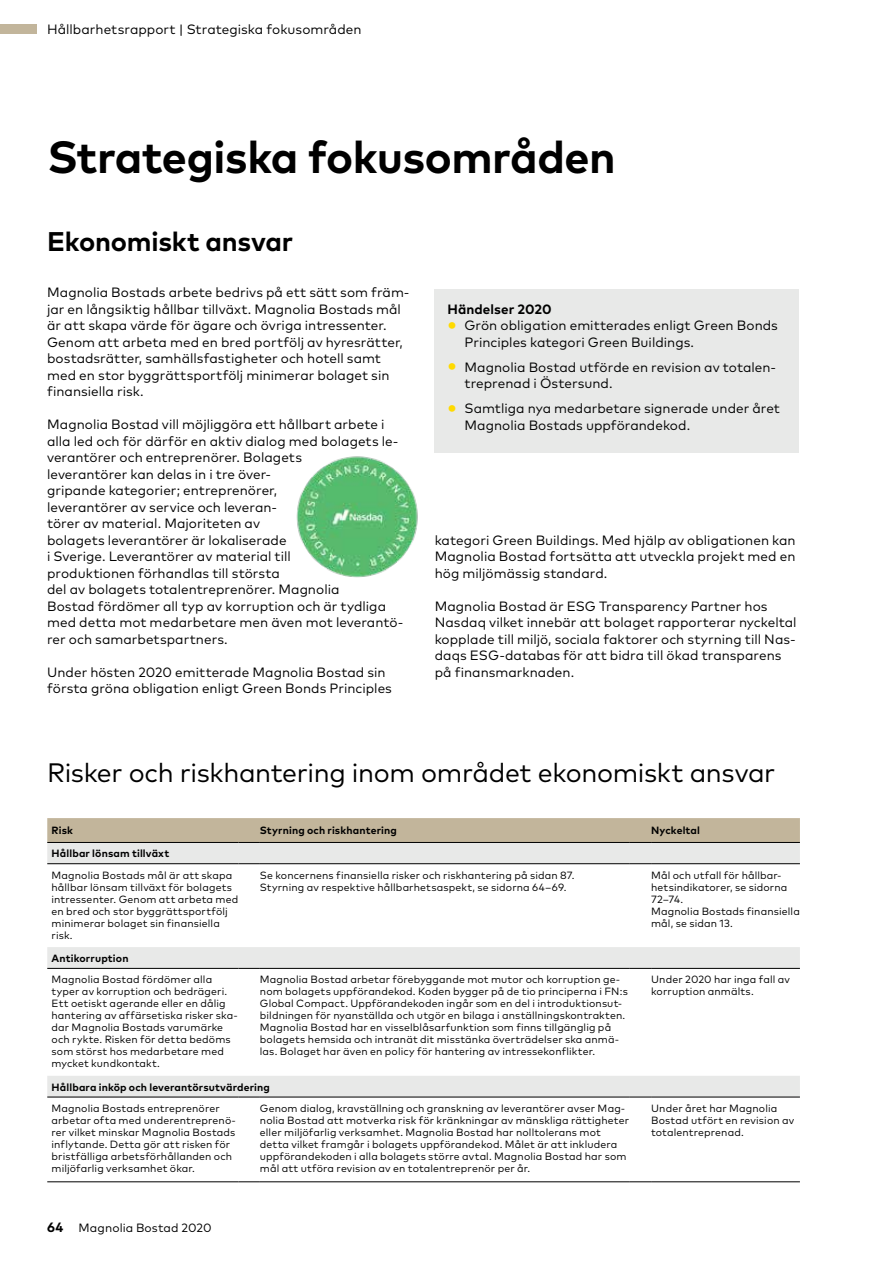
<style>
.page{position:relative;width:893px;height:1263px;background:#fff}
.page>*{position:absolute;margin:0;border:0;box-sizing:border-box;transform-origin:0 0}
.t1{font:700 45px "Mark Pro";letter-spacing:-.01em;color:#000}
.t2{font:700 27px "Mark Pro";letter-spacing:-.005em;color:#000}
.t3{font:26.7px "Mark Pro";letter-spacing:-.015em;color:#000}
.t4{font:13.5px/16.5px "Mark Pro";letter-spacing:.005em;color:#000}
.t5{font:700 13.5px "Mark Pro";letter-spacing:.01em;color:#000}
.t6{font:12px "Mark Pro";letter-spacing:.005em;color:#000}
.t7{font:10.5px/12px "Mark Pro";letter-spacing:.015em;color:#000}
.t8{font:700 10.5px "Mark Pro";letter-spacing:.015em;color:#000}
.s1{font-weight:700;font-size:21px;color:#ffda00}
.s2{font-weight:700;font-size:13.5px}
</style>
<div class="page">
<div style="left:435px;top:290px;width:364px;height:163px;background:#e8e9e8"></div>
<img style="left:296px;top:456px;width:122px;height:122px">
<svg style="left:47px;top:843px;width:753px;height:254px"></svg>
<hr style="left:47px;top:1097px;width:192px;height:1px;background:#000">
<svg style="left:239px;top:1097px;width:21px;height:1px"></svg>
<hr style="left:260px;top:1097px;width:370px;height:1px;background:#000">
<svg style="left:630px;top:1097px;width:21px;height:1px"></svg>
<hr style="left:651px;top:1097px;width:149px;height:1px;background:#000">
<hr style="left:47px;top:1181px;width:192px;height:1px;background:#000">
<svg style="left:239px;top:1181px;width:21px;height:1px"></svg>
<hr style="left:260px;top:1181px;width:370px;height:1px;background:#000">
<svg style="left:630px;top:1181px;width:21px;height:1px"></svg>
<hr style="left:651px;top:1181px;width:149px;height:1px;background:#000">
<svg style="left:47px;top:818px;width:753px;height:25px;background:#bbaf96"></svg>
<hr style="left:651px;top:842px;width:149px;height:1px;background:#000">
<hr style="left:47px;top:863px;width:192px;height:1px;background:#000">
<svg style="left:239px;top:863px;width:21px;height:1px"></svg>
<hr style="left:260px;top:863px;width:370px;height:1px;background:#000">
<svg style="left:630px;top:863px;width:21px;height:1px"></svg>
<hr style="left:651px;top:863px;width:149px;height:1px;background:#000">
<hr style="left:47px;top:968px;width:192px;height:1px;background:#000">
<svg style="left:239px;top:968px;width:21px;height:1px"></svg>
<hr style="left:260px;top:968px;width:370px;height:1px;background:#000">
<svg style="left:630px;top:968px;width:21px;height:1px"></svg>
<hr style="left:651px;top:968px;width:149px;height:1px;background:#000">
<div style="left:0;top:24px;width:37px;height:10px;background:#c2b59b"></div>
<p class="t4" style="left:47px;top:20px;width:316px">Hållbarhetsrapport | Strategiska fokusområden</p>
<h1 class="t1" style="left:47px;top:123px;width:570px">Strategiska fokusområden</h1>
<h2 class="t2" style="left:47px;top:221px;width:248px">Ekonomiskt ansvar</h2>
<p class="t4" style="left:47px;top:283px;width:364px">Magnolia Bostads arbete bedrivs på ett sätt som främ&shy;jar en långsiktig hållbar tillväxt. Magnolia Bostads mål är att skapa värde för ägare och övriga intressenter.<br>Genom att arbeta med en bred portfölj av hyresrätter, bostadsrätter, samhällsfastigheter och hotell samt med en stor byggrättsportfölj minimerar bolaget sin finansiella risk.</p>
<p class="t4" style="left:47px;top:415px;width:358px">Magnolia Bostad vill möjliggöra ett hållbart arbete i alla led och för därför en aktiv dialog med bolagets le&shy;verantörer och entreprenörer. Bolagets<br>leverantörer kan delas in i tre över-<br>gripande kategorier; entreprenörer,<br>leverantörer av service och leveran-<br>törer av material. Majoriteten av<br>bolagets leverantörer är lokaliserade<br>i Sverige. Leverantörer av material till<br>produktionen förhandlas till största<br>del av bolagets totalentreprenörer. Magnolia<br>Bostad fördömer all typ av korruption och är tydliga med detta mot medarbetare men även mot leverantö&shy;rer och samarbetspartners.</p>
<p class="t4" style="left:47px;top:662px;width:346px">Under hösten 2020 emitterade Magnolia Bostad sin första gröna obligation enligt Green Bonds Principles</p>
<p class="t5" style="left:447px;top:298px;width:106px">Händelser 2020</p>
<p class="t4" style="left:464px;top:316px;width:315px;text-indent:-17px"><span class="s1">•</span> Grön obligation emitterades enligt Green Bonds<br>Principles kategori Green Buildings.</p>
<p class="t4" style="left:464px;top:357px;width:313px;text-indent:-17px"><span class="s1">•</span> Magnolia Bostad utförde en revision av totalen&shy;treprenad i Östersund.</p>
<p class="t4" style="left:464px;top:399px;width:317px;text-indent:-17px"><span class="s1">•</span> Samtliga nya medarbetare signerade under året<br>Magnolia Bostads uppförandekod.</p>
<p class="t4" style="left:435px;top:530px;width:362px;text-align:justify">kategori Green Buildings. Med hjälp av obligationen kan Magnolia Bostad fortsätta att utveckla projekt med en hög miljömässig standard.</p>
<p class="t4" style="left:435px;top:596px;width:363px">Magnolia Bostad är ESG Transparency Partner hos Nasdaq vilket innebär att bolaget rapporterar nyckeltal kopplade till miljö, sociala faktorer och styrning till Nas&shy;daqs ESG-databas för att bidra till ökad transparens på finansmarknaden.</p>
<h3 class="t3" style="left:47px;top:752px;width:729px">Risker och riskhantering inom området ekonomiskt ansvar</h3>
<p class="t8" style="left:52px;top:822px;width:23px">Risk</p>
<p class="t8" style="left:260px;top:822px;width:139px">Styrning och riskhantering</p>
<p class="t8" style="left:651px;top:822px;width:50px">Nyckeltal</p>
<p class="t8" style="left:52px;top:846px;width:119px">Hållbar lönsam tillväxt</p>
<p class="t7" style="left:52px;top:868px;width:188px">Magnolia Bostads mål är att skapa hållbar lönsam tillväxt för bolagets intressenter. Genom att arbeta med en bred och stor byggrättsportfölj minimerar bolaget sin finansiella risk.</p>
<p class="t7" style="left:260px;top:868px;width:316px">Se koncernens finansiella risker och riskhantering på sidan 87.<br>Styrning av respektive hållbarhetsaspekt, se sidorna 64–69.</p>
<p class="t7" style="left:651px;top:868px;width:150px">Mål och utfall för hållbar&shy;hetsindikatorer, se sidorna<br>72–74.<br>Magnolia Bostads finansiella mål, se sidan 13.</p>
<p class="t8" style="left:52px;top:950px;width:79px">Antikorruption</p>
<p class="t7" style="left:52px;top:973px;width:188px">Magnolia Bostad fördömer alla typer av korruption och bedrägeri.<br>Ett oetiskt agerande eller en dålig hantering av affärsetiska risker ska&shy;dar Magnolia Bostads varumärke och rykte. Risken för detta bedöms som störst hos medarbetare med mycket kundkontakt.</p>
<p class="t7" style="left:260px;top:973px;width:369px">Magnolia Bostad arbetar förebyggande mot mutor och korruption ge&shy;nom bolagets uppförandekod. Koden bygger på de tio principerna i FN:s Global Compact. Uppförandekoden ingår som en del i introduktionsut&shy;bildningen för nyanställda och utgör en bilaga i anställningskontrakten.<br>Magnolia Bostad har en visselblåsarfunktion som finns tillgänglig på bolagets hemsida och intranät dit misstänka överträdelser ska anmä&shy;las. Bolaget har även en policy för hantering av intressekonflikter.</p>
<p class="t7" style="left:651px;top:973px;width:140px">Under 2020 har inga fall av korruption anmälts.</p>
<p class="t8" style="left:52px;top:1079px;width:220px">Hållbara inköp och leverantörsutvärdering</p>
<p class="t7" style="left:52px;top:1101px;width:186px">Magnolia Bostads entreprenörer arbetar ofta med underentreprenö&shy;rer vilket minskar Magnolia Bostads inflytande. Detta gör att risken för bristfälliga arbetsförhållanden och miljöfarlig verksamhet ökar.</p>
<p class="t7" style="left:260px;top:1101px;width:371px">Genom dialog, kravställning och granskning av leverantörer avser Mag&shy;nolia Bostad att motverka risk för kränkningar av mänskliga rättigheter eller miljöfarlig verksamhet. Magnolia Bostad har nolltolerans mot detta vilket framgår i bolagets uppförandekod. Målet är att inkludera uppförandekoden i alla bolagets större avtal. Magnolia Bostad har som mål att utföra revision av en totalentreprenör per år.</p>
<p class="t7" style="left:651px;top:1101px;width:145px">Under året har Magnolia<br>Bostad utfört en revision av totalentreprenad.</p>
<p class="t6" style="left:47px;top:1218px;width:166px"><span class="s2">64</span> Magnolia Bostad 2020</p>
</div>
